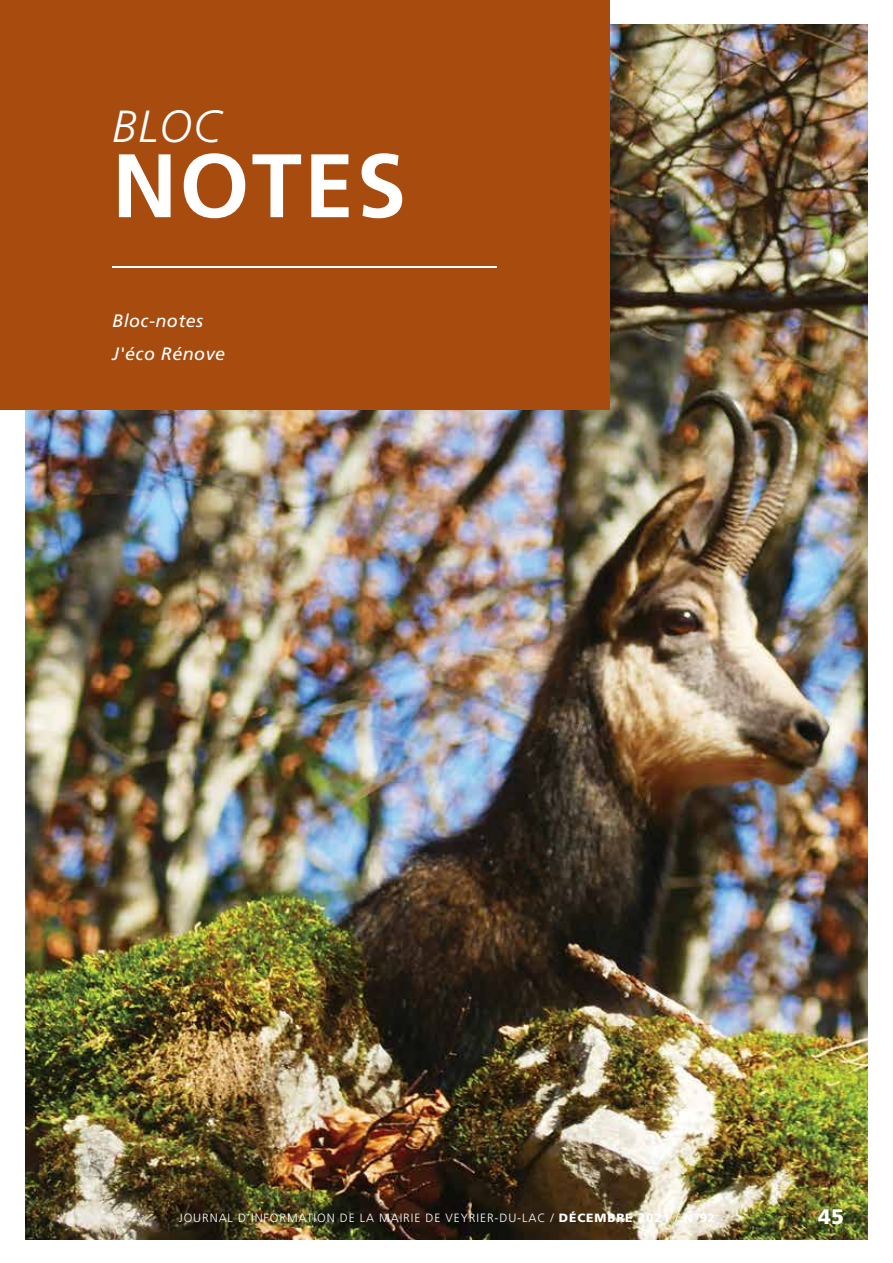
<style>
.page{position:relative;width:893px;height:1263px;background:#fff}
.page>*{position:absolute;margin:0;border:0;box-sizing:border-box;transform-origin:0 0}
.t1{font:700 90px "Frutiger LT Std";letter-spacing:.025em;color:#fff}
.t2{font:italic 300 45px "Frutiger LT Std";color:#fff}
.t3{font:900 21px "Frutiger LT Std";color:#fff}
.t4{font:italic 18px/33px "Frutiger LT Std";letter-spacing:.025em;color:#fff}
.t5{font:300 12px "Frutiger LT Std";letter-spacing:.075em;color:#fff}
.s1{font-weight:900}
</style>
<div class="page">
<img style="left:26px;top:25px;width:841px;height:1214px">
<div style="left:0;top:0;width:609px;height:410px;background:#a74b0f"></div>
<hr style="left:112px;top:266px;width:385px;height:1px;background:#fff">
<h2 class="t2" style="left:112px;top:101px;width:110px">BLOC</h2>
<h1 class="t1" style="left:112px;top:133px;width:296px">NOTES</h1>
<h3 class="t4" style="left:112px;top:304px;width:114px">Bloc-notes<br>J'éco Rénove</h3>
<p class="t5" style="left:179px;top:1211px;width:538px">JOURNAL D’INFORMATION DE LA MAIRIE DE VEYRIER-DU-LAC / <span class="s1">DÉCEMBRE 2021</span> / <span class="s1">N°92</span></p>
<h3 class="t3" style="left:818px;top:1203px;width:27px">45</h3>
</div>
